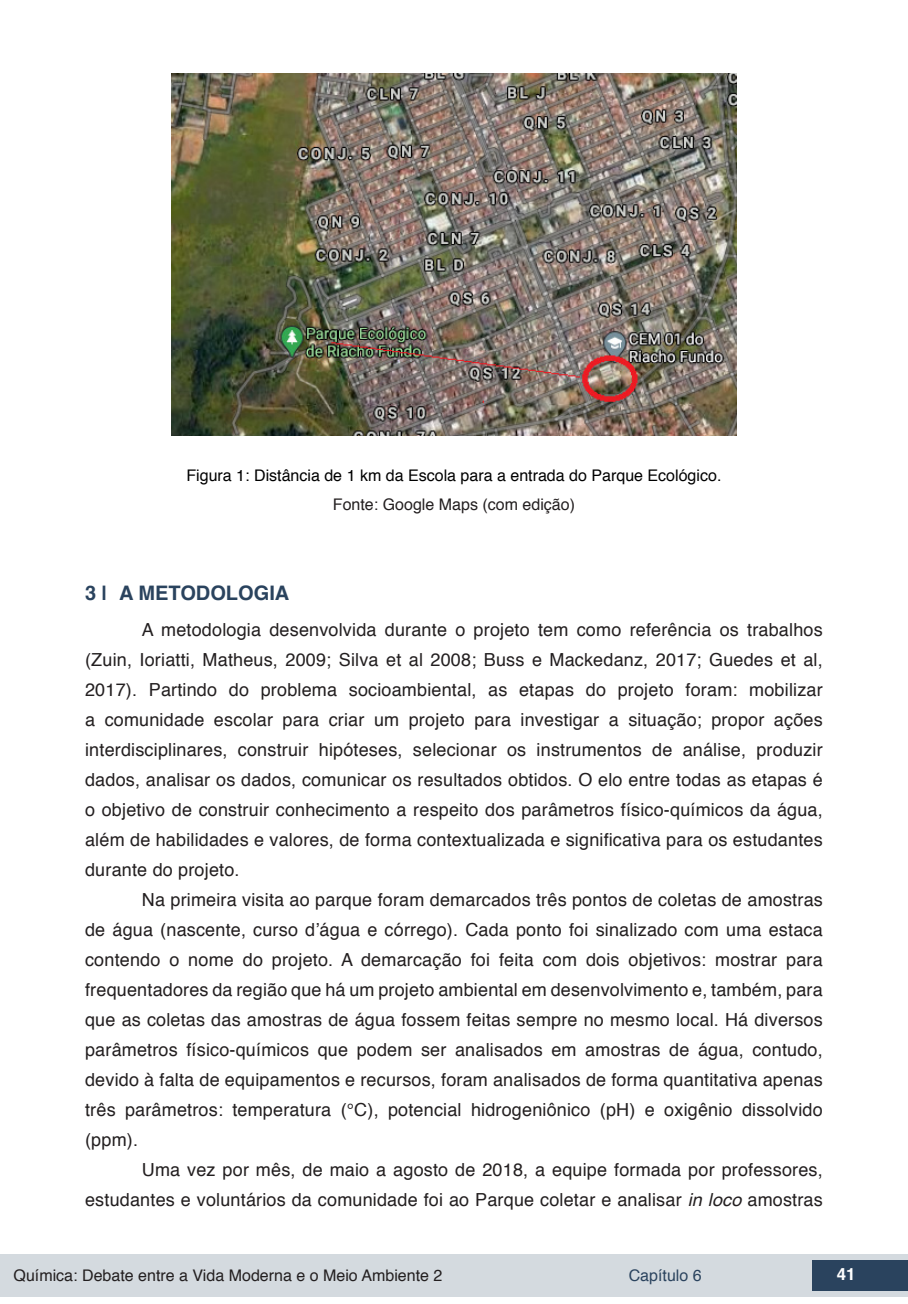
<style>
.page{position:relative;width:908px;height:1304px;background:#fff}
.page>*{position:absolute;margin:0;border:0;box-sizing:border-box;transform-origin:0 0}
.t1{font:700 20px "Helvetica";color:#2a435e}
.t2{font:18px/30px "Helvetica";letter-spacing:.01em;color:#231f20;text-align:justify}
.t3{font:700 16.8px "Helvetica";color:#fff}
.t4{font:16px "Helvetica";color:#231f20}
.t5{font:16px "Helvetica";color:#000}
.t6{font:16px "Helvetica";color:#2a435e}
.s1{font-style:italic}
</style>
<div class="page">
<div style="left:0;top:1254px;width:906px;height:43px;background:#d4dadf"></div>
<div style="left:812px;top:1261px;width:95px;height:30px;background:#2a435e"></div>
<img style="left:172px;top:74px;width:563px;height:362px">
<p class="t5" style="left:186px;top:463px;width:536px">Figura 1: Distância de 1 km da Escola para a entrada do Parque Ecológico.</p>
<p class="t4" style="left:333px;top:492px;width:243px">Fonte: Google Maps (com edição)</p>
<p class="t1" style="left:85px;top:577px;width:206px">3 | A METODOLOGIA</p>
<p class="t2" style="left:85px;top:615px;width:738px;text-indent:57px">A metodologia desenvolvida durante o projeto tem como referência os trabalhos (Zuin, Ioriatti, Matheus, 2009; Silva et al 2008; Buss e Mackedanz, 2017; Guedes et al, 2017). Partindo do problema socioambiental, as etapas do projeto foram: mobilizar a comunidade escolar para criar um projeto para investigar a situação; propor ações interdisciplinares, construir hipóteses, selecionar os instrumentos de análise, produzir dados, analisar os dados, comunicar os resultados obtidos. O elo entre todas as etapas é o objetivo de construir conhecimento a respeito dos parâmetros físico-químicos da água, além de habilidades e valores, de forma contextualizada e significativa para os estudantes durante do projeto.</p>
<p class="t2" style="left:85px;top:885px;width:739px;text-indent:57px">Na primeira visita ao parque foram demarcados três pontos de coletas de amostras de água (nascente, curso d’água e córrego). Cada ponto foi sinalizado com uma estaca contendo o nome do projeto. A demarcação foi feita com dois objetivos: mostrar para frequentadores da região que há um projeto ambiental em desenvolvimento e, também, para que as coletas das amostras de água fossem feitas sempre no mesmo local. Há diversos parâmetros físico-químicos que podem ser analisados em amostras de água, contudo, devido à falta de equipamentos e recursos, foram analisados de forma quantitativa apenas três parâmetros: temperatura (°C), potencial hidrogeniônico (pH) e oxigênio dissolvido (ppm).</p>
<p class="t2" style="left:85px;top:1155px;width:738px;text-align:right">Uma vez por mês, de maio a agosto de 2018, a equipe formada por professores, estudantes e voluntários da comunidade foi ao Parque coletar e analisar <span class="s1">in loco</span> amostras</p>
<p class="t4" style="left:14px;top:1263px;width:430px">Química: Debate entre a Vida Moderna e o Meio Ambiente 2</p>
<p class="t6" style="left:628px;top:1263px;width:74px">Capítulo 6</p>
<p class="t3" style="left:836px;top:1261px;width:20px">41</p>
</div>
